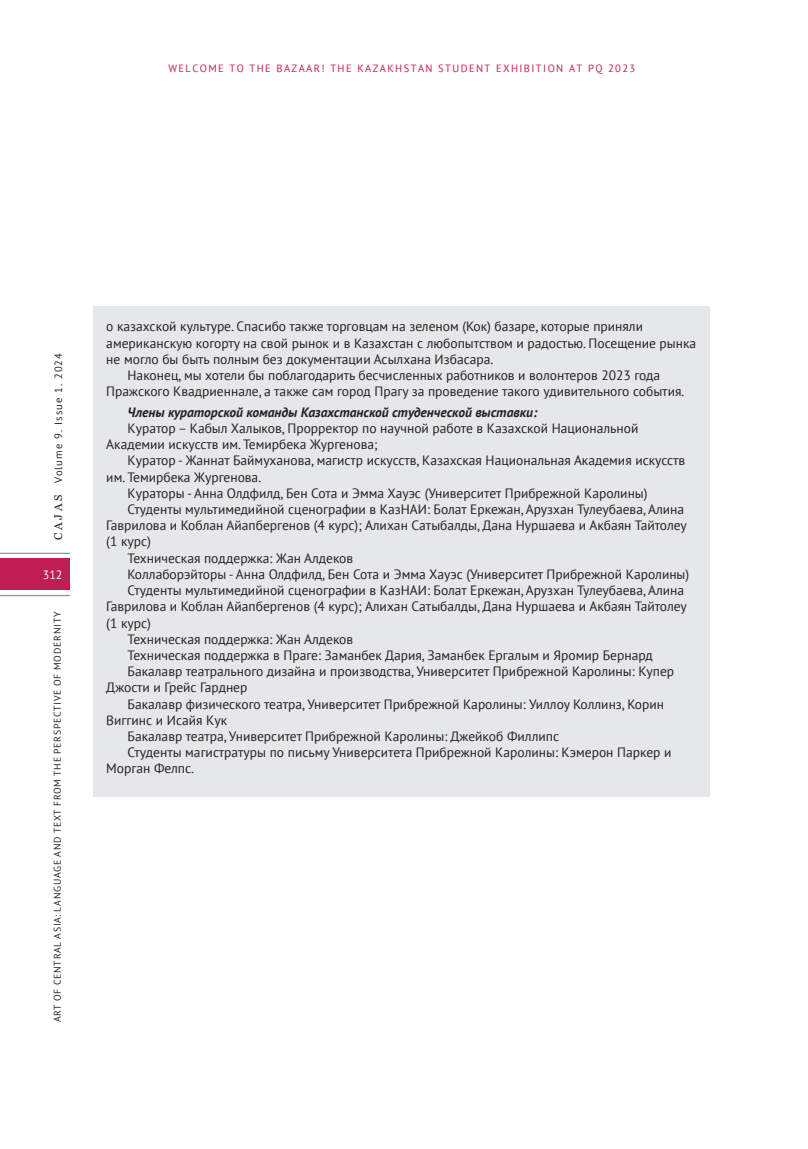
<style>
.page{position:relative;width:808px;height:1149px;background:#fff}
.page>*{position:absolute;margin:0;border:0;box-sizing:border-box;transform-origin:0 0}
.аннотация_текст{font:13.5px/16.2px "PT Sans";color:#231f20}
.аннотация_текст-2{font:italic 700 13.5px "PT Sans";color:#231f20}
.t1{font:12px "PT Sans";color:#fff}
.t2{font:10.5px "PT Sans";letter-spacing:.135em;color:#bf1e54}
.t3{font:10.5px "PT Sans";letter-spacing:.1em;color:#231f20}
.t4{font:9.75px "PT Sans";letter-spacing:.08em;color:#231f20}
.s1{font-family:"Georgia";font-size:11.25px}
</style>
<div class="page">
<div style="left:0;top:558px;width:70px;height:32px;background:#bf1e54"></div>
<hr style="left:0;top:594px;width:70px;height:2px;background:#939598">
<hr style="left:0;top:552px;width:70px;height:2px;background:#939598">
<div style="left:94px;top:306px;width:616px;height:490px;background:#e6e7e9"></div>
<p class="t2" style="left:168px;top:62px;width:468px">WELCOME TO THE BAZAAR! THE KAZAKHSTAN STUDENT EXHIBITION AT PQ 2023</p>
<p class="t3" style="left:52px;top:540px;width:189px;rotate:-90deg"><span class="s1">C A J A S</span> Volume 9. Issue 1. 2024</p>
<p class="t1" style="left:43px;top:566px;width:21px">312</p>
<p class="t4" style="left:51px;top:1021px;width:411px;rotate:-90deg">ART OF CENTRAL ASIA: LANGUAGE AND TEXT FROM THE PERSPECTIVE OF MODERNITY</p>
<p class="аннотация_текст" style="left:106px;top:318px;width:591px">о казахской культуре. Спасибо также торговцам на зеленом (Кок) базаре, которые приняли американскую когорту на свой рынок и в Казахстан с любопытством и радостью. Посещение рынка не могло бы быть полным без документации Асылхана Избасара.</p>
<p class="аннотация_текст" style="left:106px;top:367px;width:579px;text-align:center">Наконец, мы хотели бы поблагодарить бесчисленных работников и волонтеров 2023 года<br>Пражского Квадриеннале, а также сам город Прагу за проведение такого удивительного события.</p>
<p class="аннотация_текст-2" style="left:128px;top:403px;width:411px">Члены кураторской команды Казахстанской студенческой выставки:</p>
<p class="аннотация_текст" style="left:106px;top:419px;width:534px;text-indent:21px">Куратор – Кабыл Халыков, Прорректор по научной работе в Казахской Национальной<br>Академии искусств им. Темирбека Жургенова;</p>
<p class="аннотация_текст" style="left:106px;top:452px;width:580px;text-indent:21px">Куратор - Жаннат Баймуханова, магистр искусств, Казахская Национальная Академия искусств им. Темирбека Жургенова.</p>
<p class="аннотация_текст" style="left:128px;top:484px;width:521px">Кураторы - Анна Олдфилд, Бен Сота и Эмма Хауэс (Университет Прибрежной Каролины)</p>
<p class="аннотация_текст" style="left:106px;top:500px;width:582px;text-indent:21px">Студенты мультимедийной сценографии в КазНАИ: Болат Еркежан, Арузхан Тулеубаева, Алина<br>Гаврилова и Коблан Айапбергенов (4 курс); Алихан Сатыбалды, Дана Нуршаева и Акбаян Тайтолеу (1 курс)</p>
<p class="аннотация_текст" style="left:128px;top:549px;width:227px">Техническая поддержка: Жан Алдеков</p>
<p class="аннотация_текст" style="left:128px;top:565px;width:563px">Коллаборэйторы - Анна Олдфилд, Бен Сота и Эмма Хауэс (Университет Прибрежной Каролины)</p>
<p class="аннотация_текст" style="left:106px;top:581px;width:582px;text-indent:21px">Студенты мультимедийной сценографии в КазНАИ: Болат Еркежан, Арузхан Тулеубаева, Алина<br>Гаврилова и Коблан Айапбергенов (4 курс); Алихан Сатыбалды, Дана Нуршаева и Акбаян Тайтолеу (1 курс)</p>
<p class="аннотация_текст" style="left:128px;top:630px;width:227px">Техническая поддержка: Жан Алдеков</p>
<p class="аннотация_текст" style="left:128px;top:646px;width:527px">Техническая поддержка в Праге: Заманбек Дария, Заманбек Ергалым и Яромир Бернард</p>
<p class="аннотация_текст" style="left:106px;top:662px;width:569px;text-indent:21px">Бакалавр театрального дизайна и производства, Университет Прибрежной Каролины: Купер<br>Джости и Грейс Гарднер</p>
<p class="аннотация_текст" style="left:106px;top:695px;width:559px;text-indent:21px">Бакалавр физического театра, Университет Прибрежной Каролины: Уиллоу Коллинз, Корин<br>Виггинс и Исайя Кук</p>
<p class="аннотация_текст" style="left:128px;top:727px;width:433px">Бакалавр театра, Университет Прибрежной Каролины: Джейкоб Филлипс</p>
<p class="аннотация_текст" style="left:106px;top:743px;width:567px;text-indent:21px">Студенты магистратуры по письму Университета Прибрежной Каролины: Кэмерон Паркер и<br>Морган Фелпс.</p>
</div>
